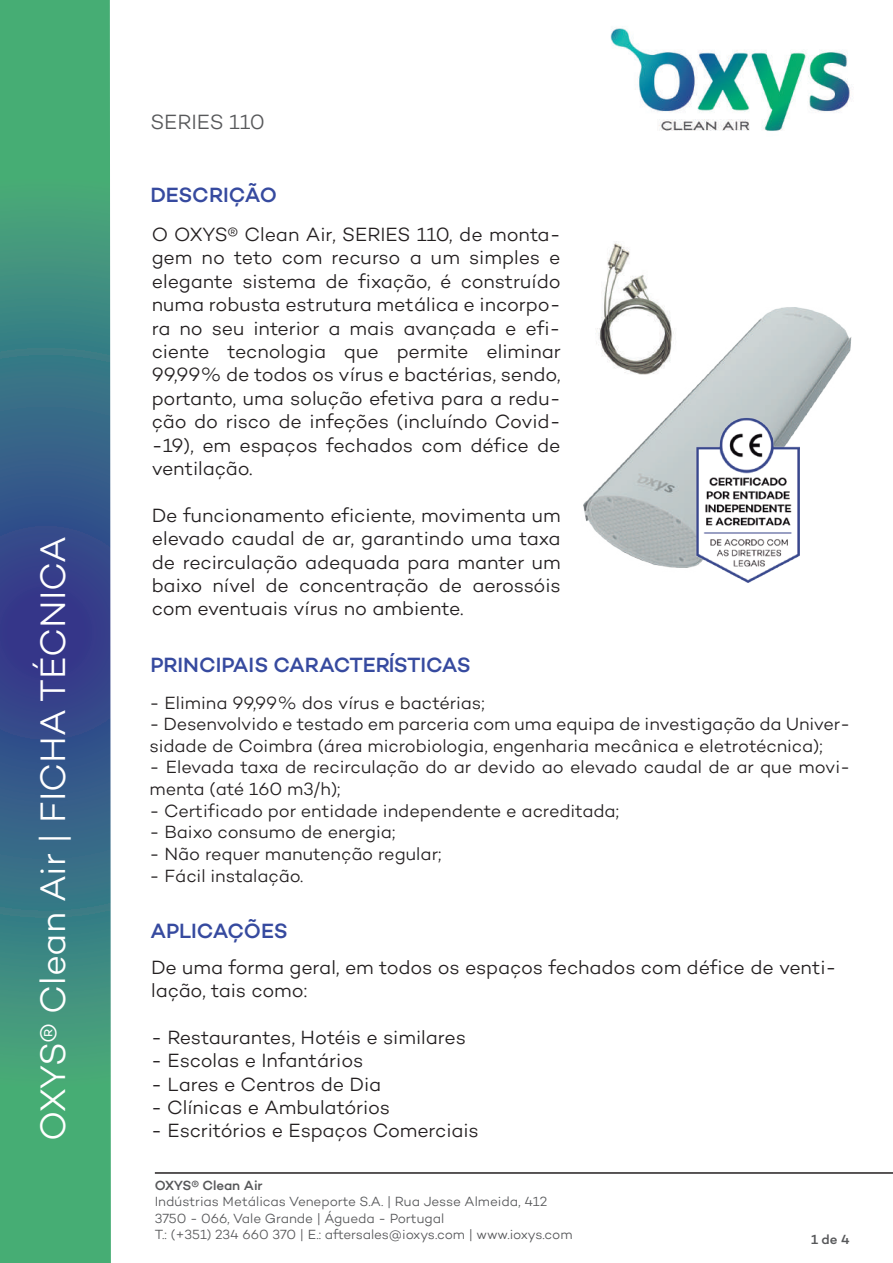
<style>
.page{position:relative;width:893px;height:1263px;background:#fff}
.page>*{position:absolute;margin:0;border:0;box-sizing:border-box;transform-origin:0 0}
.t1{font:300 36px "Campton";color:#fff}
.t2{font:500 21px "Campton";letter-spacing:-.01em;color:#364a9f}
.t3{font:300 21px "Campton";letter-spacing:-.005em;color:#57585a}
.t4{font:300 19.5px/23.4px "Campton";letter-spacing:-.01em;color:#231f20;text-align:justify}
.t5{font:300 18px/21.6px "Campton";letter-spacing:-.005em;color:#231f20}
.t6{font:300 13.5px/16.2px "Campton";color:#57585a}
.t7{font:500 13.5px "Campton";letter-spacing:-.005em;color:#57585a}
</style>
<div class="page">
<svg style="left:0;top:0;width:111px;height:1263px;background:#3e8080"></svg>
<img style="left:610px;top:28px;width:241px;height:103px">
<hr style="left:155px;top:1172px;width:738px;height:2px;background:#231f20">
<img style="left:583px;top:241px;width:269px;height:327px">
<img style="left:690px;top:414px;width:117px;height:169px">
<h1 class="t1" style="left:31px;top:1141px;width:606px;rotate:-90deg">OXYS® Clean Air | FICHA TÉCNICA</h1>
<p class="t3" style="left:150px;top:108px;width:116px">SERIES 110</p>
<p class="t2" style="left:150px;top:182px;width:128px">DESCRIÇÃO</p>
<p class="t4" style="left:152px;top:222px;width:411px">O OXYS® Clean Air, SERIES 110, de monta&shy;gem no teto com recurso a um simples e elegante sistema de fixação, é construído numa robusta estrutura metálica e incorpo&shy;ra no seu interior a mais avançada e efi&shy;ciente tecnologia que permite eliminar 99,99% de todos os vírus e bactérias, sendo, portanto, uma solução efetiva para a redu&shy;ção do risco de infeções (incluíndo Covid--19), em espaços fechados com défice de ventilação.</p>
<p class="t4" style="left:152px;top:503px;width:410px">De funcionamento eficiente, movimenta um elevado caudal de ar, garantindo uma taxa de recirculação adequada para manter um baixo nível de concentração de aerossóis com eventuais vírus no ambiente.</p>
<p class="t2" style="left:150px;top:652px;width:322px">PRINCIPAIS CARACTERÍSTICAS</p>
<p class="t5" style="left:149px;top:691px;width:337px">- Elimina 99,99% dos vírus e bactérias;</p>
<p class="t5" style="left:149px;top:713px;width:702px">- Desenvolvido e testado em parceria com uma equipa de investigação da Univer&shy;sidade de Coimbra (área microbiologia, engenharia mecânica e eletrotécnica);</p>
<p class="t5" style="left:149px;top:756px;width:702px">- Elevada taxa de recirculação do ar devido ao elevado caudal de ar que movi&shy;menta (até 160 m3/h);</p>
<p class="t5" style="left:149px;top:799px;width:471px">- Certificado por entidade independente e acreditada;</p>
<p class="t5" style="left:149px;top:821px;width:247px">- Baixo consumo de energia;</p>
<p class="t5" style="left:149px;top:843px;width:293px">- Não requer manutenção regular;</p>
<p class="t5" style="left:149px;top:864px;width:156px">- Fácil instalação.</p>
<p class="t2" style="left:150px;top:917px;width:139px">APLICAÇÕES</p>
<p class="t4" style="left:151px;top:955px;width:687px">De uma forma geral, em todos os espaços fechados com défice de venti&shy;lação, tais como:</p>
<p class="t4" style="left:151px;top:1025px;width:316px">- Restaurantes, Hotéis e similares</p>
<p class="t4" style="left:151px;top:1048px;width:214px">- Escolas e Infantários</p>
<p class="t4" style="left:151px;top:1072px;width:232px">- Lares e Centros de Dia</p>
<p class="t4" style="left:151px;top:1095px;width:241px">- Clínicas e Ambulatórios</p>
<p class="t4" style="left:151px;top:1119px;width:329px">- Escritórios e Espaços Comerciais</p>
<p class="t7" style="left:155px;top:1177px;width:110px">OXYS® Clean Air</p>
<p class="t6" style="left:155px;top:1193px;width:419px">Indústrias Metálicas Veneporte S.A. | Rua Jesse Almeida, 412<br>3750 - 066, Vale Grande | Águeda - Portugal<br>T.: (+351) 234 660 370 | E.: aftersales@ioxys.com | www.ioxys.com</p>
<p class="t7" style="left:811px;top:1231px;width:40px">1 de 4</p>
</div>
